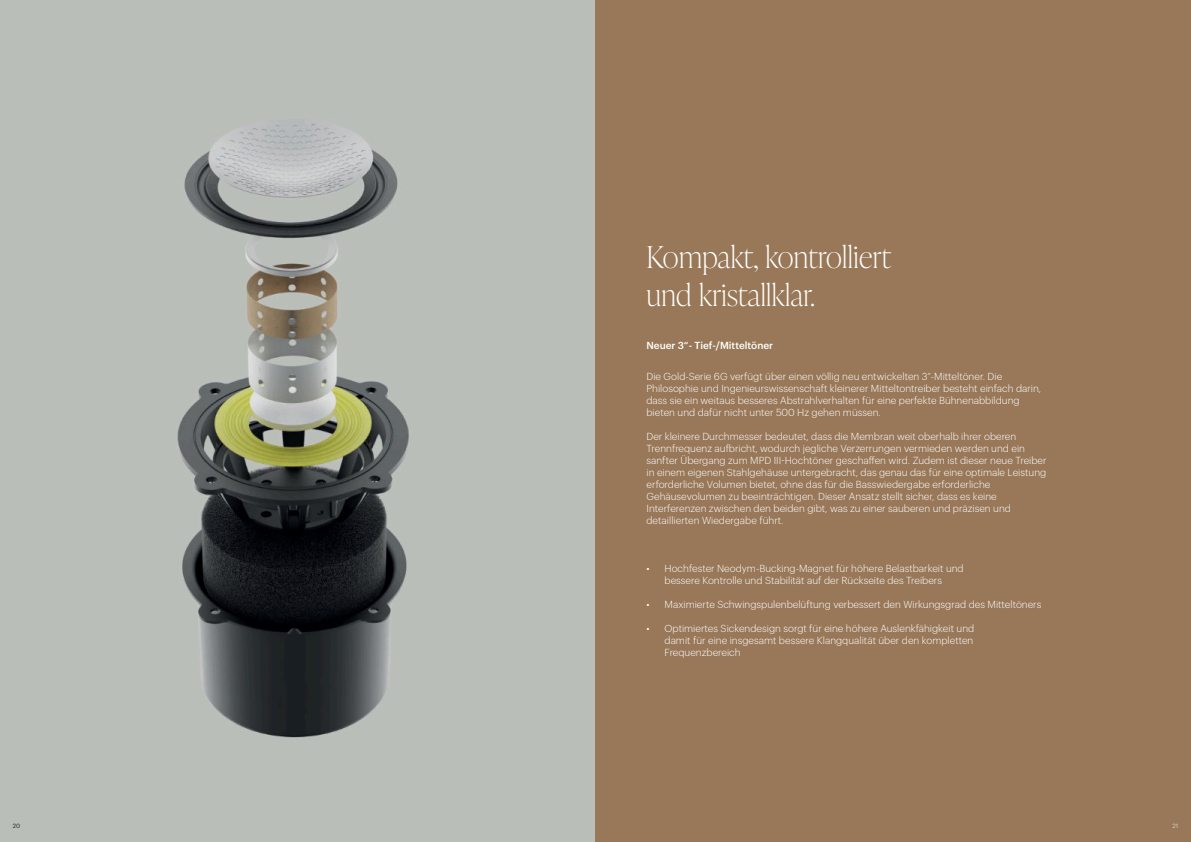
<style>
.page{position:relative;width:1191px;height:842px;background:#fff}
.page>*{position:absolute;margin:0;border:0;box-sizing:border-box;transform-origin:0 0}
.t1{font:100 30px "Ivy Presto Display";letter-spacing:.01em;color:#fff}
.t2{font:300 10px "Graphik";color:#fff}
.t3{font:500 10px "Graphik";color:#fff}
.t4{font:6px "Graphik";color:#231f20}
.t5{font:6px "Graphik";color:#d6d2c5}
</style>
<div class="page">
<img style="left:0;top:0;width:595px;height:842px">
<div style="left:595px;top:0;width:596px;height:842px;background:#987858"></div>
<p class="t1" style="left:646px;top:245px;width:246px">Kompakt, kontrolliert</p>
<p class="t1" style="left:646px;top:283px;width:170px">und kristallklar.</p>
<p class="t3" style="left:646px;top:341px;width:128px">Neuer 3“- Tief-/Mitteltöner</p>
<p class="t2" style="left:646px;top:372px;width:357px">Die Gold-Serie 6G verfügt über einen völlig neu entwickelten 3“-Mitteltöner. Die</p>
<p class="t2" style="left:646px;top:384px;width:396px">Philosophie und Ingenieurswissenschaft kleinerer Mitteltontreiber besteht einfach darin,</p>
<p class="t2" style="left:646px;top:396px;width:375px">dass sie ein weitaus besseres Abstrahlverhalten für eine perfekte Bühnenabbildung</p>
<p class="t2" style="left:646px;top:408px;width:236px">bieten und dafür nicht unter 500 Hz gehen müssen.</p>
<p class="t2" style="left:646px;top:432px;width:371px">Der kleinere Durchmesser bedeutet, dass die Membran weit oberhalb ihrer oberen</p>
<p class="t2" style="left:646px;top:444px;width:380px">Trennfrequenz aufbricht, wodurch jegliche Verzerrungen vermieden werden und ein</p>
<p class="t2" style="left:646px;top:456px;width:401px">sanfter Übergang zum MPD III-Hochtöner geschaffen wird. Zudem ist dieser neue Treiber</p>
<p class="t2" style="left:646px;top:468px;width:401px">in einem eigenen Stahlgehäuse untergebracht, das genau das für eine optimale Leistung</p>
<p class="t2" style="left:646px;top:480px;width:345px">erforderliche Volumen bietet, ohne das für die Basswiedergabe erforderliche</p>
<p class="t2" style="left:646px;top:492px;width:352px">Gehäusevolumen zu beeinträchtigen. Dieser Ansatz stellt sicher, dass es keine</p>
<p class="t2" style="left:646px;top:504px;width:366px">Interferenzen zwischen den beiden gibt, was zu einer sauberen und präzisen und</p>
<p class="t2" style="left:646px;top:516px;width:138px">detaillierten Wiedergabe führt.</p>
<p class="t2" style="left:646px;top:564px;width:319px">• Hochfester Neodym-Bucking-Magnet für höhere Belastbarkeit und</p>
<p class="t2" style="left:664px;top:576px;width:279px">bessere Kontrolle und Stabilität auf der Rückseite des Treibers</p>
<p class="t2" style="left:646px;top:600px;width:396px">• Maximierte Schwingspulenbelüftung verbessert den Wirkungsgrad des Mitteltöners</p>
<p class="t2" style="left:646px;top:624px;width:329px">• Optimiertes Sickendesign sorgt für eine höhere Auslenkfähigkeit und</p>
<p class="t2" style="left:664px;top:636px;width:310px">damit für eine insgesamt bessere Klangqualität über den kompletten</p>
<p class="t2" style="left:664px;top:648px;width:78px">Frequenzbereich</p>
<p class="t4" style="left:13px;top:823px;width:9px">20</p>
<p class="t5" style="left:1172px;top:823px;width:7px">21</p>
</div>
